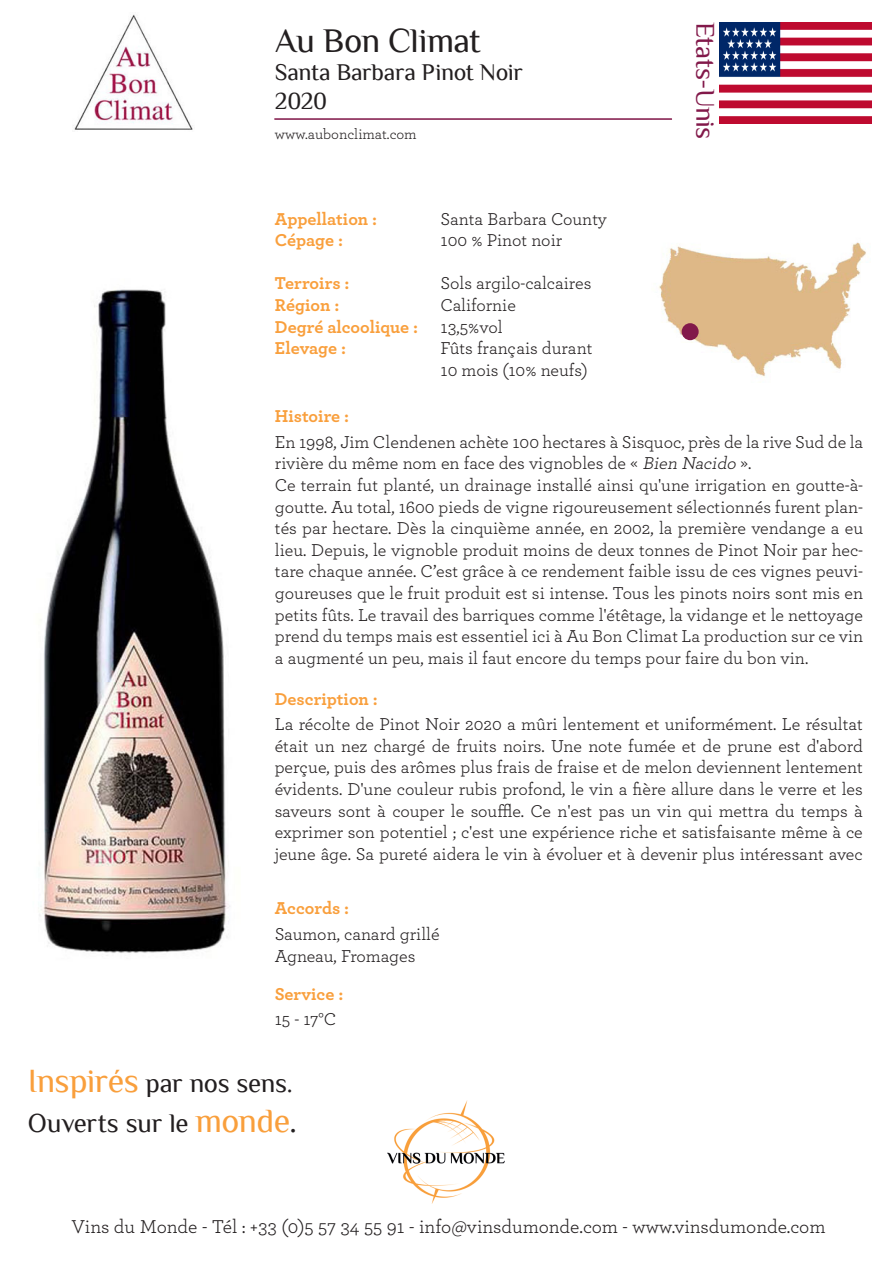
<style>
.page{position:relative;width:893px;height:1263px;background:#fff}
.page>*{position:absolute;margin:0;border:0;box-sizing:border-box;transform-origin:0 0}
.t1{font:34.5px "Philosopher";letter-spacing:-.01em;color:#231f20}
.t2{font:27px "Philosopher";letter-spacing:-.015em;color:#82194a}
.t3{font:26.85px/40.7px "Philosopher";letter-spacing:-.015em;color:#231f20}
.t4{font:24px "Philosopher";letter-spacing:-.015em;color:#231f20}
.t5{font:19.5px "Archer";color:#231f20}
.t6{font:18px/21.6px "Archer";color:#231f20;text-align:justify}
.t7{font:700 18px/21.6px "Archer";color:#f99f3c}
.t8{font:15px "Archer";color:#231f20}
.s1{font-style:italic}
.s2{font-size:33.9px;color:#f99f3c}
.s3{font-size:33.9px}
</style>
<div class="page">
<img style="left:388px;top:1100px;width:117px;height:103px">
<img style="left:39px;top:289px;width:191px;height:664px">
<img style="left:659px;top:242px;width:207px;height:135px">
<hr style="left:274px;top:119px;width:398px;height:1px;background:#82194a">
<img style="left:720px;top:22px;width:152px;height:101px">
<img style="left:73px;top:14px;width:120px;height:116px">
<div style="left:682px;top:323px;width:17px;height:17px;background:#82194a;border-radius:50%"></div>
<p class="t1" style="left:275px;top:22px;width:207px">Au Bon Climat</p>
<p class="t4" style="left:275px;top:60px;width:250px">Santa Barbara Pinot Noir</p>
<p class="t4" style="left:275px;top:89px;width:54px">2020</p>
<p class="t8" style="left:275px;top:124px;width:143px">www.aubonclimat.com</p>
<p class="t7" style="left:275px;top:207px;width:104px">Appellation :<br>Cépage :</p>
<p class="t7" style="left:275px;top:271px;width:76px">Terroirs :</p>
<p class="t7" style="left:275px;top:293px;width:66px">Région :</p>
<p class="t7" style="left:275px;top:315px;width:145px">Degré alcoolique :</p>
<p class="t7" style="left:275px;top:336px;width:73px">Elevage :</p>
<p class="t7" style="left:275px;top:404px;width:76px">Histoire :</p>
<p class="t6" style="left:441px;top:207px;width:168px">Santa Barbara County</p>
<p class="t6" style="left:441px;top:229px;width:123px">100 % Pinot noir</p>
<p class="t6" style="left:441px;top:272px;width:152px">Sols argilo-calcaires</p>
<p class="t6" style="left:441px;top:293px;width:77px">Californie</p>
<p class="t6" style="left:441px;top:315px;width:64px">13,5%vol</p>
<p class="t6" style="left:441px;top:337px;width:153px">Fûts français durant</p>
<p class="t6" style="left:441px;top:358px;width:149px">10 mois (10% neufs)</p>
<p class="t2" style="left:720px;top:22px;width:119px;rotate:90deg">Etats-Unis</p>
<p class="t6" style="left:275px;top:430px;width:590px">En 1998, Jim Clendenen achète 100 hectares à Sisquoc, près de la rive Sud de la rivière du même nom en face des vignobles de « <span class="s1">Bien Nacido</span> ».</p>
<p class="t6" style="left:275px;top:473px;width:590px">Ce terrain fut planté, un drainage installé ainsi qu'une irrigation en goutte-à&shy;goutte. Au total, 1600 pieds de vigne rigoureusement sélectionnés furent plan&shy;tés par hectare. Dès la cinquième année, en 2002, la première vendange a eu lieu. Depuis, le vignoble produit moins de deux tonnes de Pinot Noir par hec&shy;tare chaque année. C’est grâce à ce rendement faible issu de ces vignes peuvi&shy;goureuses que le fruit produit est si intense. Tous les pinots noirs sont mis en petits fûts. Le travail des barriques comme l'étêtage, la vidange et le nettoyage prend du temps mais est essentiel ici à Au Bon Climat La production sur ce vin a augmenté un peu, mais il faut encore du temps pour faire du bon vin.</p>
<p class="t7" style="left:275px;top:687px;width:105px">Description :</p>
<p class="t6" style="left:275px;top:712px;width:590px">La récolte de Pinot Noir 2020 a mûri lentement et uniformément. Le résultat était un nez chargé de fruits noirs. Une note fumée et de prune est d'abord perçue, puis des arômes plus frais de fraise et de melon deviennent lentement évidents. D'une couleur rubis profond, le vin a fière allure dans le verre et les saveurs sont à couper le souffle. Ce n'est pas un vin qui mettra du temps à exprimer son potentiel ; c'est une expérience riche et satisfaisante même à ce jeune âge. Sa pureté aidera le vin à évoluer et à devenir plus intéressant avec</p>
<p class="t7" style="left:275px;top:896px;width:76px">Accords :</p>
<p class="t6" style="left:275px;top:923px;width:166px">Saumon, canard grillé</p>
<p class="t6" style="left:275px;top:944px;width:142px">Agneau, Fromages</p>
<p class="t7" style="left:275px;top:982px;width:70px">Service :</p>
<p class="t6" style="left:275px;top:1008px;width:63px">15 - 17°C</p>
<h3 class="t3" style="left:28px;top:1063px;width:271px"><span class="s2">Inspirés</span> par nos sens.<br>Ouverts sur le <span class="s2">monde</span><span class="s3">.</span></h3>
<p class="t5" style="left:72px;top:1213px;width:755px">Vins du Monde - Tél : +33 (0)5 57 34 55 91 - info@vinsdumonde.com - www.vinsdumonde.com</p>
</div>
